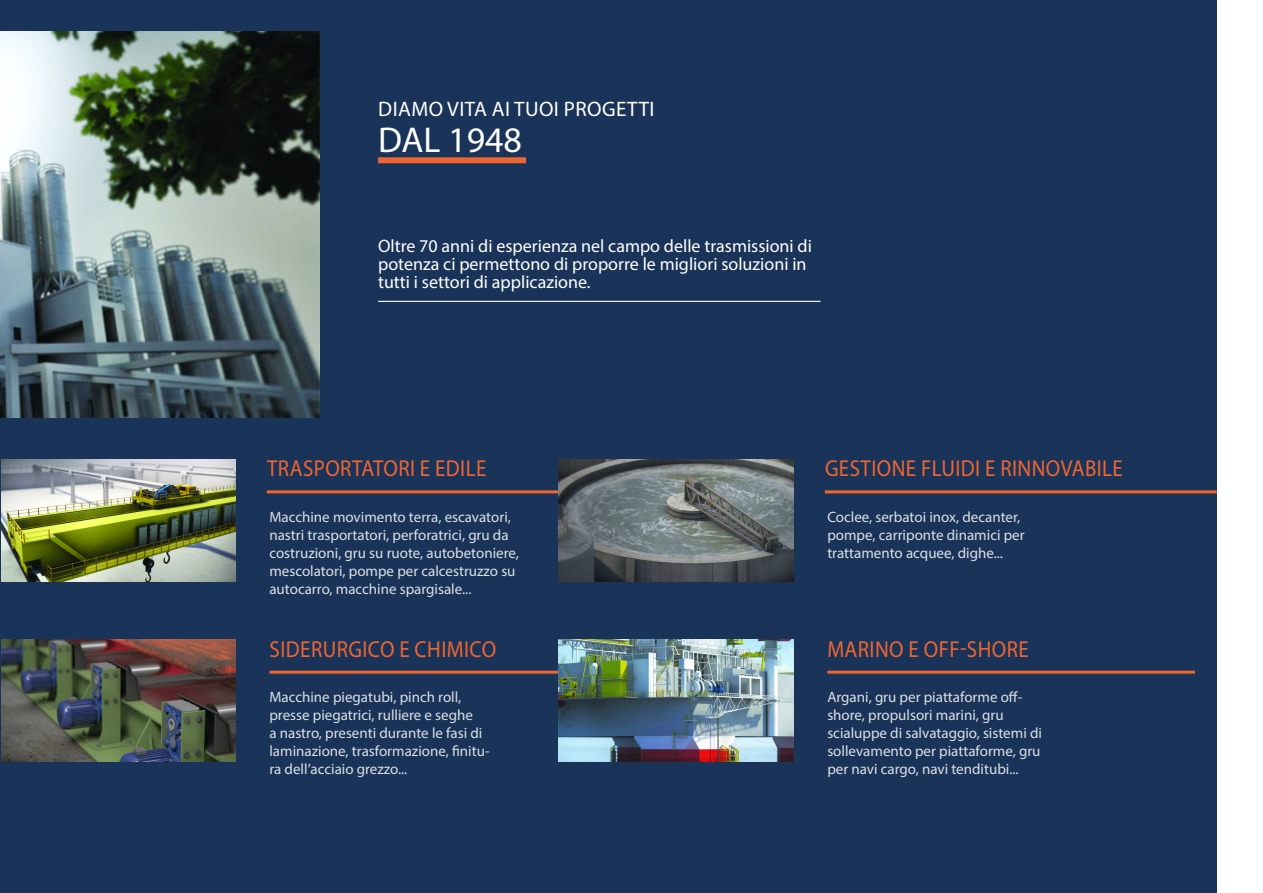
<style>
.page{position:relative;width:1263px;height:893px;background:#fff}
.page>*{position:absolute;margin:0;border:0;box-sizing:border-box;transform-origin:0 0}
.Shot_title_descripti{font:36px "Myriad Pro";color:#fff}
.SUBLINE_rule_below{font:23.1px "Myriad Pro";letter-spacing:.02em;color:#ef6532;scale:.91 1}
.Simply_Headline{font:21px "Myriad Pro";letter-spacing:.02em;color:#fff}
.TT-B_10__rule_below{font:18px/18px "Myriad Pro";color:#fff}
.t1{font:15px/18px "Myriad Pro";color:#fff}
</style>
<div class="page">
<div style="left:0;top:0;width:1217px;height:893px;background:#193458"></div>
<img style="left:0;top:32px;width:319px;height:386px">
<div style="left:378px;top:157px;width:148px;height:6px;background:#ee6430"></div>
<hr style="left:378px;top:301px;width:442px;height:1px;background:#fff">
<img style="left:1px;top:459px;width:235px;height:123px">
<img style="left:1px;top:639px;width:235px;height:123px">
<hr style="left:267px;top:490px;width:292px;height:3px;background:#ef6532">
<hr style="left:269px;top:671px;width:290px;height:3px;background:#ef6532">
<img style="left:559px;top:459px;width:235px;height:123px">
<img style="left:559px;top:639px;width:235px;height:123px">
<hr style="left:825px;top:490px;width:392px;height:3px;background:#ef6532">
<hr style="left:827px;top:671px;width:368px;height:3px;background:#ef6532">
<p class="Simply_Headline" style="left:378px;top:96px;width:278px">DIAMO VITA AI TUOI PROGETTI</p>
<p class="Shot_title_descripti" style="left:378px;top:118px;width:146px">DAL 1948</p>
<p class="TT-B_10__rule_below" style="left:378px;top:237px;width:435px">Oltre 70 anni di esperienza nel campo delle trasmissioni di potenza ci permettono di proporre le migliori soluzioni in tutti i settori di applicazione.</p>
<p class="SUBLINE_rule_below" style="left:267px;top:454px;width:242px">TRASPORTATORI E EDILE</p>
<p class="t1" style="left:269px;top:508px;width:251px">Macchine movimento terra, escavatori, nastri trasportatori, perforatrici, gru da costruzioni, gru su ruote, autobetoniere, mescolatori, pompe per calcestruzzo su autocarro, macchine spargisale...</p>
<p class="SUBLINE_rule_below" style="left:270px;top:635px;width:250px">SIDERURGICO E CHIMICO</p>
<p class="t1" style="left:269px;top:688px;width:222px">Macchine piegatubi, pinch roll, presse piegatrici, rulliere e seghe<br>a nastro, presenti durante le fasi di laminazione, trasformazione, finitu&shy;ra dell’acciaio grezzo...</p>
<p class="SUBLINE_rule_below" style="left:825px;top:454px;width:329px">GESTIONE FLUIDI E RINNOVABILE</p>
<p class="t1" style="left:827px;top:508px;width:199px">Coclee, serbatoi inox, decanter, pompe, carriponte dinamici per trattamento acquee, dighe...</p>
<p class="SUBLINE_rule_below" style="left:827px;top:635px;width:223px">MARINO E OFF-SHORE</p>
<p class="t1" style="left:827px;top:688px;width:216px">Argani, gru per piattaforme off&shy;shore, propulsori marini, gru scialuppe di salvataggio, sistemi di sollevamento per piattaforme, gru per navi cargo, navi tenditubi...</p>
</div>
